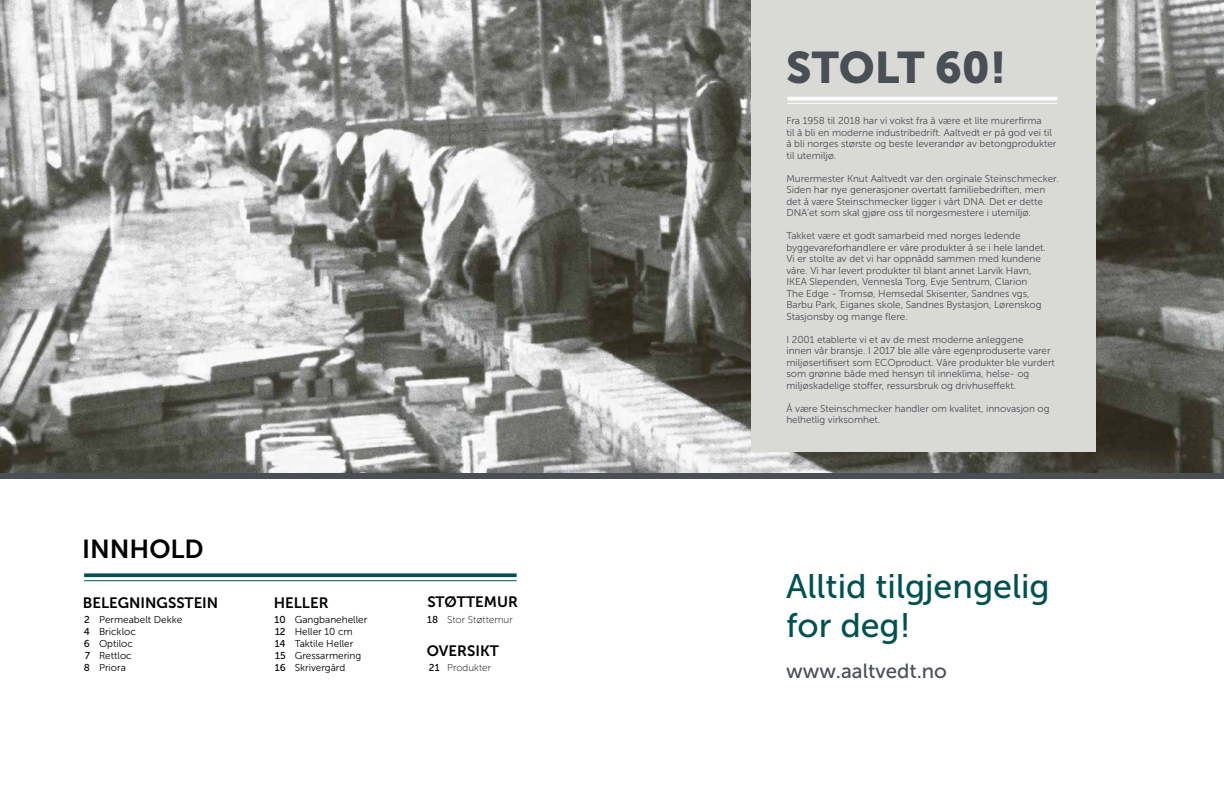
<style>
.page{position:relative;width:1224px;height:792px;background:#fff}
.page>*{position:absolute;margin:0;border:0;box-sizing:border-box;transform-origin:0 0}
.t1{font:44px "Museo Sans 900";color:#4a4f55}
.t2{font:34px/39px "Museo Sans 500";color:#025151}
.t3{font:26px "Museo Sans 700";color:#000}
.t4{font:20.5px "Museo Sans 500";color:#4a4f55}
.t5{font:15px "Museo Sans 700";color:#000}
.t6{font:10px/11.5px "Museo Sans 300";letter-spacing:-.005em;color:#4a4f55}
.t7{font:10px/12px "Museo Sans 300";color:#000}
.t8{font:10px "Museo Sans 100";color:#000}
.t9{font:10px/12px "Museo Sans 500";color:#000;text-align:justify}
.s1{font-family:"Museo Sans 500"}
</style>
<div class="page">
<img style="left:612px;top:0;width:612px;height:474px">
<div style="left:593px;top:474px;width:631px;height:5px;background:#4a4f55"></div>
<div style="left:751px;top:0;width:345px;height:451px;background:#d9d9d6"></div>
<hr style="left:787px;top:97px;width:270px;height:3px;background:#fff">
<hr style="left:787px;top:103px;width:270px;height:1px;background:#fff">
<img style="left:0;top:0;width:612px;height:474px">
<div style="left:0;top:474px;width:619px;height:5px;background:#4a4f55"></div>
<svg style="left:84px;top:573px;width:433px;height:4px;background:#1c6363"></svg>
<hr style="left:84px;top:580px;width:433px;height:1px;background:#025151">
<h3 class="t3" style="left:82px;top:534px;width:123px">INNHOLD</h3>
<h3 class="t5" style="left:83px;top:594px;width:137px">BELEGNINGSSTEIN</h3>
<h3 class="t5" style="left:274px;top:594px;width:56px">HELLER</h3>
<p class="t7" style="left:295px;top:614px;width:74px">Gangbaneheller<br>Heller 10 cm<br>Taktile Heller<br>Gressarmering<br>Skrivergård</p>
<p class="t9" style="left:84px;top:614px;width:8px">2<br>4<br>6<br>7<br>8</p>
<p class="t7" style="left:99px;top:614px;width:85px">Permeabelt Dekke<br>Brickloc<br>Optiloc<br>Rettloc<br>Priora</p>
<p class="t9" style="left:275px;top:614px;width:13px">10<br>12<br>14<br>15<br>16</p>
<h3 class="t5" style="left:427px;top:593px;width:92px">STØTTEMUR</h3>
<h3 class="t5" style="left:427px;top:643px;width:74px">OVERSIKT</h3>
<p class="t8" style="left:427px;top:615px;width:87px"><span class="s1">18</span> Stor Støttemur</p>
<p class="t8" style="left:429px;top:663px;width:64px"><span class="s1">21</span> Produkter</p>
<h1 class="t1" style="left:786px;top:43px;width:221px">STOLT 60!</h1>
<p class="t6" style="left:786px;top:115px;width:271px">Fra 1958 til 2018 har vi vokst fra å være et lite murerfirma<br>til å bli en moderne industribedrift. Aaltvedt er på god vei til å bli norges største og beste leverandør av betongprodukter til utemiljø.</p>
<p class="t6" style="left:786px;top:173px;width:274px">Murermester Knut Aaltvedt var den orginale Steinschmecker.<br>Siden har nye generasjoner overtatt familiebedriften, men det å være Steinschmecker ligger i vårt DNA. Det er dette DNA’et som skal gjøre oss til norgesmestere i utemiljø.</p>
<p class="t6" style="left:786px;top:230px;width:261px">Takket være et godt samarbeid med norges ledende byggevareforhandlere er våre produkter å se i hele landet.<br>Vi er stolte av det vi har oppnådd sammen med kundene våre. Vi har levert produkter til blant annet Larvik Havn, IKEA Slependen, Vennesla Torg, Evje Sentrum, Clarion The Edge - Tromsø, Hemsedal Skisenter, Sandnes vgs, Barbu Park, Eiganes skole, Sandnes Bystasjon, Lørenskog Stasjonsby og mange flere.</p>
<p class="t6" style="left:786px;top:334px;width:270px">I 2001 etablerte vi et av de mest moderne anleggene<br>innen vår bransje. I 2017 ble alle våre egenproduserte varer miljøsertifisert som ECOproduct. Våre produkter ble vurdert som grønne både med hensyn til inneklima, helse- og miljøskadelige stoffer, ressursbruk og drivhuseffekt.</p>
<p class="t6" style="left:786px;top:403px;width:265px">Å være Steinschmecker handler om kvalitet, innovasjon og helhetlig virksomhet.</p>
<h2 class="t2" style="left:786px;top:567px;width:265px">Alltid tilgjengelig for deg!</h2>
<h3 class="t4" style="left:786px;top:660px;width:162px">www.aaltvedt.no</h3>
</div>
